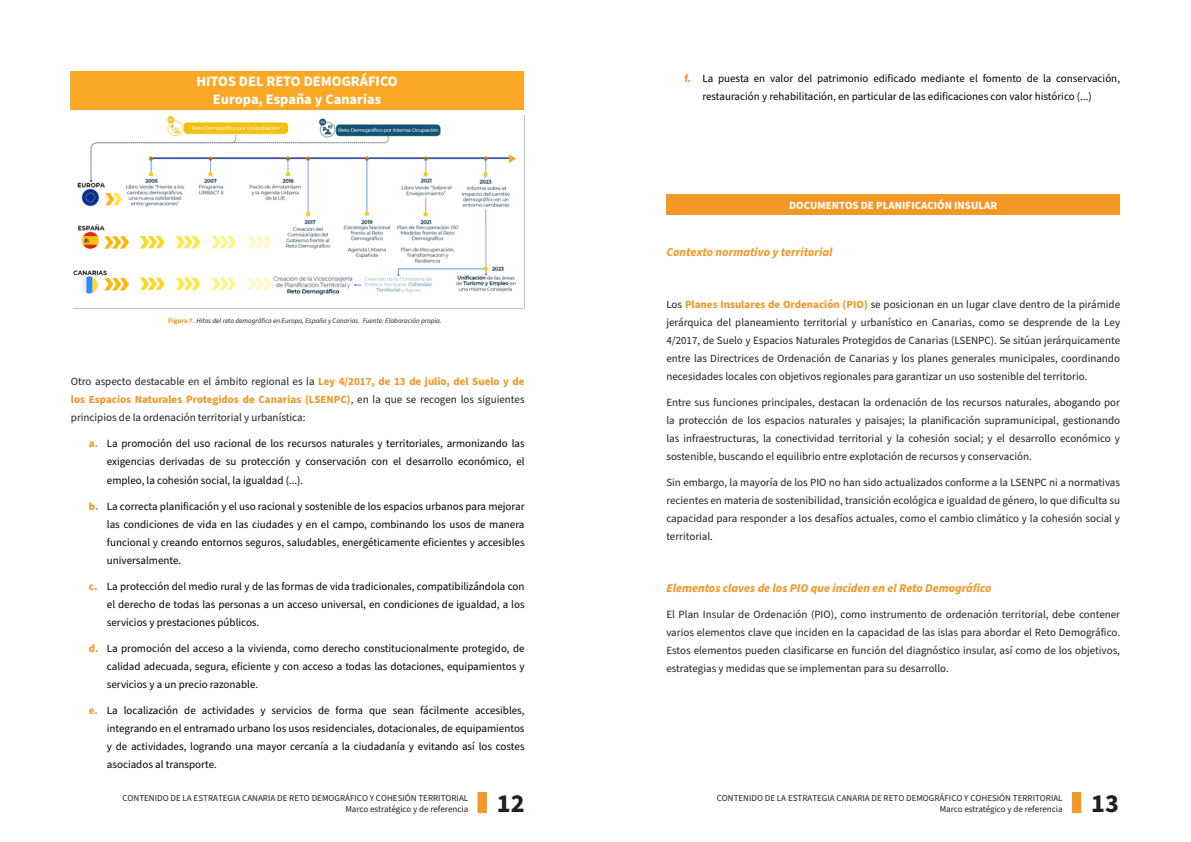
<style>
.page{position:relative;width:1191px;height:842px;background:#fff}
.page>*{position:absolute;margin:0;border:0;box-sizing:border-box;transform-origin:0 0}
.t1{font:700 26px "Source Sans Pro";color:#231f20}
.Texto_normal{font:700 14.4px "Source Sans Pro";color:#fff}
.t2{font:italic 700 12px "Source Sans Pro";color:#f19727}
.t3{font:11px/18px "Source Sans Pro";color:#231f20;text-align:justify}
.List_Paragraph{font:11px/18px "Source Sans Pro";color:#000;text-align:justify}
.t4{font:700 11px "Source Sans Pro";color:#fff}
.t5{font:9px/10.8px "Source Sans Pro";color:#231f20;text-align:right}
.t6{font:italic 7px "Source Sans 3";color:#231f20}
.s1{font-family:"Source Sans Pro";font-weight:700;font-style:normal;color:#f19727}
.s2{font-weight:700;color:#f19727}
</style>
<div class="page">
<div style="left:1071px;top:792px;width:10px;height:21px;background:#f39826;border:1px solid #f39826"></div>
<div style="left:477px;top:792px;width:10px;height:21px;background:#f39826;border:1px solid #f39826"></div>
<img style="left:73px;top:116px;width:451px;height:193px">
<div style="left:70px;top:71px;width:454px;height:38px;background:#faa825"></div>
<div style="left:666px;top:194px;width:454px;height:21px;background:#f39826"></div>
<p class="Texto_normal" style="left:196px;top:72px;width:203px">HITOS DEL RETO DEMOGRÁFICO</p>
<p class="Texto_normal" style="left:213px;top:90px;width:170px">Europa, España y Canarias</p>
<p class="t6" style="left:168px;top:317px;width:275px"><span class="s1">Figura 7.</span> Hitos del reto demográfico en Europa, España y Canarias. Fuente: Elaboración propia.</p>
<p class="t3" style="left:71px;top:373px;width:455px">Otro aspecto destacable en el ámbito regional es la <span class="s2">Ley 4/2017, de 13 de julio, del Suelo y de los Espacios Naturales Protegidos de Canarias (LSENPC)</span>, en la que se recogen los siguientes principios de la ordenación territorial y urbanística:</p>
<p class="List_Paragraph" style="left:107px;top:435px;width:419px;text-indent:-18px"><span class="s2">a.</span> La promoción del uso racional de los recursos naturales y territoriales, armonizando las exigencias derivadas de su protección y conservación con el desarrollo económico, el empleo, la cohesión social, la igualdad (...).</p>
<p class="List_Paragraph" style="left:107px;top:497px;width:419px;text-indent:-18px"><span class="s2">b.</span> La correcta planificación y el uso racional y sostenible de los espacios urbanos para mejorar las condiciones de vida en las ciudades y en el campo, combinando los usos de manera funcional y creando entornos seguros, saludables, energéticamente eficientes y accesibles universalmente.</p>
<p class="List_Paragraph" style="left:107px;top:577px;width:419px;text-indent:-18px"><span class="s2">c.</span> La protección del medio rural y de las formas de vida tradicionales, compatibilizándola con el derecho de todas las personas a un acceso universal, en condiciones de igualdad, a los servicios y prestaciones públicos.</p>
<p class="List_Paragraph" style="left:107px;top:639px;width:419px;text-indent:-18px"><span class="s2">d.</span> La promoción del acceso a la vivienda, como derecho constitucionalmente protegido, de calidad adecuada, segura, eficiente y con acceso a todas las dotaciones, equipamientos y servicios y a un precio razonable.</p>
<p class="List_Paragraph" style="left:107px;top:701px;width:419px;text-indent:-18px"><span class="s2">e.</span> La localización de actividades y servicios de forma que sean fácilmente accesibles, integrando en el entramado urbano los usos residenciales, dotacionales, de equipamientos y de actividades, logrando una mayor cercanía a la ciudadanía y evitando así los costes asociados al transporte.</p>
<p class="t5" style="left:122px;top:793px;width:347px">CONTENIDO DE LA ESTRATEGIA CANARIA DE RETO DEMOGRÁFICO Y COHESIÓN TERRITORIAL<br>Marco estratégico y de referencia</p>
<h1 class="t1" style="left:497px;top:785px;width:29px">12</h1>
<p class="List_Paragraph" style="left:702px;top:70px;width:419px;text-indent:-18px"><span class="s2">f.</span> La puesta en valor del patrimonio edificado mediante el fomento de la conservación, restauración y rehabilitación, en particular de las edificaciones con valor histórico (...)</p>
<p class="t4" style="left:789px;top:198px;width:209px">DOCUMENTOS DE PLANIFICACIÓN INSULAR</p>
<p class="t2" style="left:666px;top:244px;width:167px">Contexto normativo y territorial</p>
<p class="t3" style="left:666px;top:296px;width:455px">Los <span class="s2">Planes Insulares de Ordenación (PIO)</span> se posicionan en un lugar clave dentro de la pirámide jerárquica del planeamiento territorial y urbanístico en Canarias, como se desprende de la Ley 4/2017, de Suelo y Espacios Naturales Protegidos de Canarias (LSENPC). Se sitúan jerárquicamente entre las Directrices de Ordenación de Canarias y los planes generales municipales, coordinando necesidades locales con objetivos regionales para garantizar un uso sostenible del territorio.</p>
<p class="t3" style="left:666px;top:394px;width:455px">Entre sus funciones principales, destacan la ordenación de los recursos naturales, abogando por la protección de los espacios naturales y paisajes; la planificación supramunicipal, gestionando las infraestructuras, la conectividad territorial y la cohesión social; y el desarrollo económico y sostenible, buscando el equilibrio entre explotación de recursos y conservación.</p>
<p class="t3" style="left:666px;top:474px;width:455px">Sin embargo, la mayoría de los PIO no han sido actualizados conforme a la LSENPC ni a normativas recientes en materia de sostenibilidad, transición ecológica e igualdad de género, lo que dificulta su capacidad para responder a los desafíos actuales, como el cambio climático y la cohesión social y territorial.</p>
<p class="t2" style="left:666px;top:580px;width:327px">Elementos claves de los PIO que inciden en el Reto Demográfico</p>
<p class="t3" style="left:666px;top:606px;width:455px">El Plan Insular de Ordenación (PIO), como instrumento de ordenación territorial, debe contener varios elementos clave que inciden en la capacidad de las islas para abordar el Reto Demográfico.<br>Estos elementos pueden clasificarse en función del diagnóstico insular, así como de los objetivos, estrategias y medidas que se implementan para su desarrollo.</p>
<p class="t5" style="left:717px;top:793px;width:347px">CONTENIDO DE LA ESTRATEGIA CANARIA DE RETO DEMOGRÁFICO Y COHESIÓN TERRITORIAL<br>Marco estratégico y de referencia</p>
<h1 class="t1" style="left:1091px;top:785px;width:29px">13</h1>
</div>
